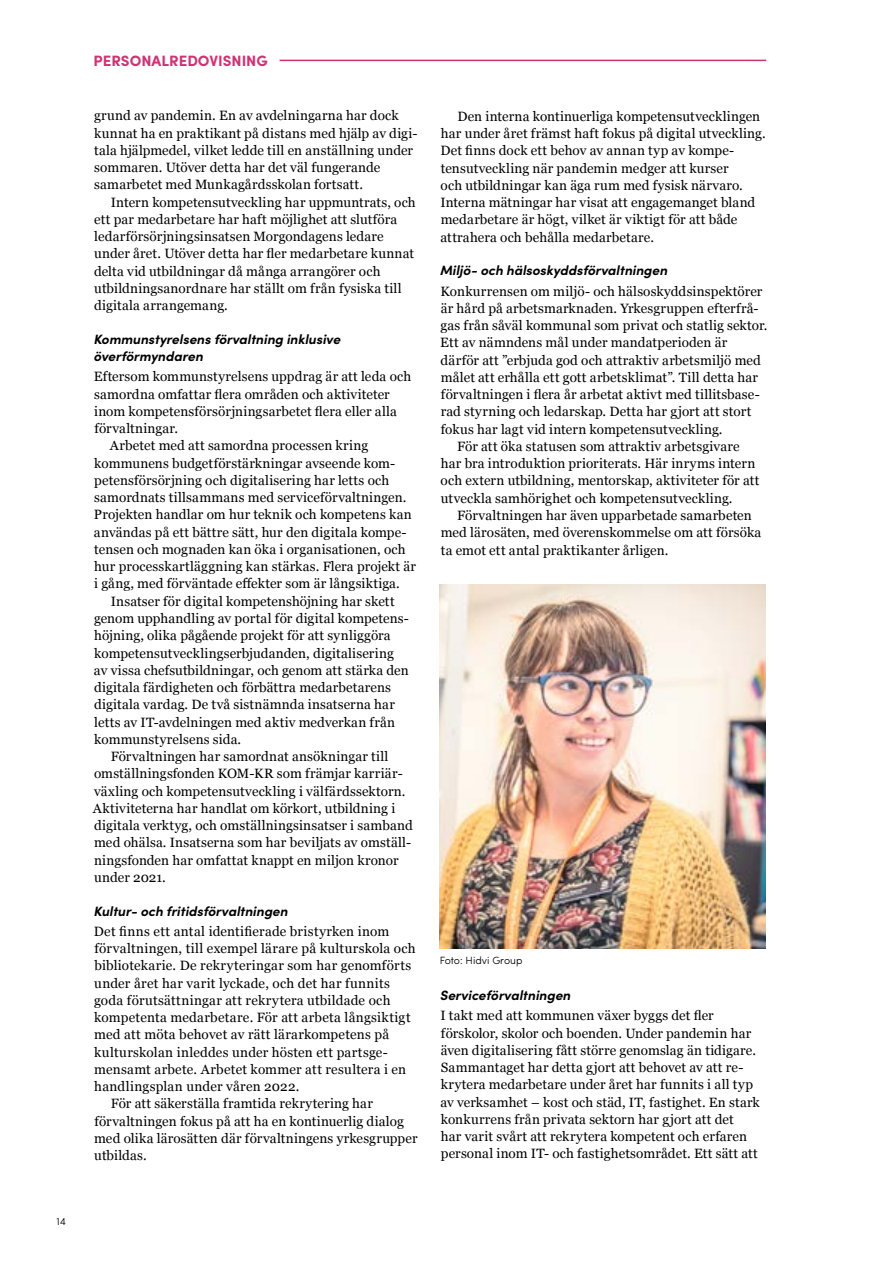
<style>
.page{position:relative;width:893px;height:1263px;background:#fff}
.page>*{position:absolute;margin:0;border:0;box-sizing:border-box;transform-origin:0 0}
.t1{font:700 15px "Sofia Pro";color:#d03375}
.t2{font:13.5px/17.2px "Georgia";letter-spacing:.01em;color:#000}
.t3{font:italic 700 13.5px/17.2px "Sofia Pro";color:#000}
.t4{font:300 10.5px "Sofia Pro";color:#000}
</style>
<div class="page">
<hr style="left:280px;top:60px;width:486px;height:1px;background:#d03375">
<img style="left:440px;top:584px;width:326px;height:365px">
<p class="t4" style="left:56px;top:1213px;width:11px">14</p>
<p class="t1" style="left:94px;top:49px;width:176px">PERSONALREDOVISNING</p>
<p class="t2" style="left:94px;top:107px;width:325px">grund av pandemin. En av avdelningarna har dock kunnat ha en praktikant på distans med hjälp av digi&shy;tala hjälpmedel, vilket ledde till en anställning under sommaren. Utöver detta har det väl fungerande samarbetet med Munkagårdsskolan fortsatt.</p>
<p class="t2" style="left:94px;top:193px;width:323px;text-indent:17px">Intern kompetensutveckling har uppmuntrats, och ett par medarbetare har haft möjlighet att slutföra ledarförsörjningsinsatsen Morgondagens ledare under året. Utöver detta har fler medarbetare kunnat delta vid utbildningar då många arrangörer och utbildningsanordnare har ställt om från fysiska till digitala arrangemang.</p>
<p class="t3" style="left:93px;top:329px;width:249px">Kommunstyrelsens förvaltning inklusive överförmyndaren</p>
<p class="t2" style="left:94px;top:368px;width:319px">Eftersom kommunstyrelsens uppdrag är att leda och</p>
<p class="t2" style="left:94px;top:385px;width:297px">samordna omfattar flera områden och aktiviteter</p>
<p class="t2" style="left:94px;top:402px;width:304px">inom kompetensförsörjningsarbetet flera eller alla</p>
<p class="t2" style="left:94px;top:419px;width:85px">förvaltningar.</p>
<p class="t2" style="left:110px;top:437px;width:260px">Arbetet med att samordna processen kring</p>
<p class="t2" style="left:94px;top:454px;width:302px">kommunens budgetförstärkningar avseende kom-</p>
<p class="t2" style="left:94px;top:471px;width:296px">petensförsörjning och digitalisering har letts och</p>
<p class="t2" style="left:94px;top:488px;width:314px">samordnats tillsammans med serviceförvaltningen.</p>
<p class="t2" style="left:94px;top:506px;width:319px">Projekten handlar om hur teknik och kompetens kan</p>
<p class="t2" style="left:94px;top:523px;width:314px">användas på ett bättre sätt, hur den digitala kompe-</p>
<p class="t2" style="left:94px;top:540px;width:313px">tensen och mognaden kan öka i organisationen, och</p>
<p class="t2" style="left:94px;top:557px;width:323px">hur processkartläggning kan stärkas. Flera projekt är</p>
<p class="t2" style="left:94px;top:575px;width:307px">i gång, med förväntade effekter som är långsiktiga.</p>
<p class="t2" style="left:111px;top:592px;width:285px">Insatser för digital kompetenshöjning har skett</p>
<p class="t2" style="left:94px;top:609px;width:316px">genom upphandling av portal för digital kompetens-</p>
<p class="t2" style="left:94px;top:626px;width:298px">höjning, olika pågående projekt för att synliggöra</p>
<p class="t2" style="left:94px;top:644px;width:301px">kompetensutvecklingserbjudanden, digitalisering</p>
<p class="t2" style="left:94px;top:661px;width:316px">av vissa chefsutbildningar, och genom att stärka den</p>
<p class="t2" style="left:94px;top:678px;width:299px">digitala färdigheten och förbättra medarbetarens</p>
<p class="t2" style="left:94px;top:695px;width:302px">digitala vardag. De två sistnämnda insatserna har</p>
<p class="t2" style="left:94px;top:713px;width:302px">letts av IT-avdelningen med aktiv medverkan från</p>
<p class="t2" style="left:94px;top:730px;width:149px">kommunstyrelsens sida.</p>
<p class="t2" style="left:111px;top:747px;width:279px">Förvaltningen har samordnat ansökningar till</p>
<p class="t2" style="left:94px;top:764px;width:310px">omställningsfonden KOM-KR som främjar karriär-</p>
<p class="t2" style="left:94px;top:782px;width:313px">växling och kompetensutveckling i välfärdssektorn.</p>
<p class="t2" style="left:93px;top:799px;width:304px">Aktiviteterna har handlat om körkort, utbildning i</p>
<p class="t2" style="left:94px;top:816px;width:320px">digitala verktyg, och omställningsinsatser i samband</p>
<p class="t2" style="left:94px;top:833px;width:319px">med ohälsa. Insatserna som har beviljats av omställ-</p>
<p class="t2" style="left:94px;top:851px;width:306px">ningsfonden har omfattat knappt en miljon kronor</p>
<p class="t2" style="left:94px;top:868px;width:73px">under 2021.</p>
<p class="t3" style="left:93px;top:901px;width:196px">Kultur- och fritidsförvaltningen</p>
<p class="t2" style="left:94px;top:922px;width:297px">Det finns ett antal identifierade bristyrken inom</p>
<p class="t2" style="left:94px;top:939px;width:323px">förvaltningen, till exempel lärare på kulturskola och</p>
<p class="t2" style="left:94px;top:956px;width:318px">bibliotekarie. De rekryteringar som har genomförts</p>
<p class="t2" style="left:94px;top:974px;width:297px">under året har varit lyckade, och det har funnits</p>
<p class="t2" style="left:94px;top:991px;width:298px">goda förutsättningar att rekrytera utbildade och</p>
<p class="t2" style="left:94px;top:1008px;width:318px">kompetenta medarbetare. För att arbeta långsiktigt</p>
<p class="t2" style="left:94px;top:1025px;width:297px">med att möta behovet av rätt lärarkompetens på</p>
<p class="t2" style="left:94px;top:1043px;width:295px">kulturskolan inleddes under hösten ett partsge-</p>
<p class="t2" style="left:94px;top:1060px;width:313px">mensamt arbete. Arbetet kommer att resultera i en</p>
<p class="t2" style="left:94px;top:1077px;width:207px">handlingsplan under våren 2022.</p>
<p class="t2" style="left:111px;top:1094px;width:264px">För att säkerställa framtida rekrytering har</p>
<p class="t2" style="left:94px;top:1112px;width:311px">förvaltningen fokus på att ha en kontinuerlig dialog</p>
<p class="t2" style="left:94px;top:1129px;width:325px">med olika lärosätten där förvaltningens yrkesgrupper</p>
<p class="t2" style="left:94px;top:1146px;width:54px">utbildas.</p>
<p class="t2" style="left:440px;top:107px;width:327px;text-indent:17px">Den interna kontinuerliga kompetensutvecklingen har under året främst haft fokus på digital utveckling.<br>Det finns dock ett behov av annan typ av kompe&shy;tensutveckling när pandemin medger att kurser<br>och utbildningar kan äga rum med fysisk närvaro.<br>Interna mätningar har visat att engagemanget bland medarbetare är högt, vilket är viktigt för att både attrahera och behålla medarbetare.</p>
<p class="t3" style="left:440px;top:261px;width:229px">Miljö- och hälsoskyddsförvaltningen</p>
<p class="t2" style="left:440px;top:282px;width:323px">Konkurrensen om miljö- och hälsoskyddsinspektörer</p>
<p class="t2" style="left:441px;top:299px;width:319px">är hård på arbetsmarknaden. Yrkesgruppen efterfrå-</p>
<p class="t2" style="left:441px;top:316px;width:329px">gas från såväl kommunal som privat och statlig sektor.</p>
<p class="t2" style="left:440px;top:334px;width:289px">Ett av nämndens mål under mandatperioden är</p>
<p class="t2" style="left:441px;top:351px;width:322px">därför att ”erbjuda god och attraktiv arbetsmiljö med</p>
<p class="t2" style="left:441px;top:368px;width:319px">målet att erhålla ett gott arbetsklimat”. Till detta har</p>
<p class="t2" style="left:441px;top:385px;width:320px">förvaltningen i flera år arbetat aktivt med tillitsbase-</p>
<p class="t2" style="left:441px;top:403px;width:312px">rad styrning och ledarskap. Detta har gjort att stort</p>
<p class="t2" style="left:441px;top:420px;width:283px">fokus har lagt vid intern kompetensutveckling.</p>
<p class="t2" style="left:457px;top:437px;width:284px">För att öka statusen som attraktiv arbetsgivare</p>
<p class="t2" style="left:441px;top:454px;width:316px">har bra introduktion prioriterats. Här inryms intern</p>
<p class="t2" style="left:441px;top:472px;width:320px">och extern utbildning, mentorskap, aktiviteter för att</p>
<p class="t2" style="left:441px;top:489px;width:293px">utveckla samhörighet och kompetensutveckling.</p>
<p class="t2" style="left:457px;top:506px;width:296px">Förvaltningen har även upparbetade samarbeten</p>
<p class="t2" style="left:441px;top:523px;width:322px">med lärosäten, med överenskommelse om att försöka</p>
<p class="t2" style="left:441px;top:541px;width:229px">ta emot ett antal praktikanter årligen.</p>
<p class="t4" style="left:440px;top:953px;width:84px">Foto: Hidvi Group</p>
<p class="t3" style="left:440px;top:986px;width:132px">Serviceförvaltningen</p>
<p class="t2" style="left:440px;top:1006px;width:321px">I takt med att kommunen växer byggs det fler förskolor, skolor och boenden. Under pandemin har även digitalisering fått större genomslag än tidigare.<br>Sammantaget har detta gjort att behovet av att re&shy;krytera medarbetare under året har funnits i all typ av verksamhet – kost och städ, IT, fastighet. En stark konkurrens från privata sektorn har gjort att det<br>har varit svårt att rekrytera kompetent och erfaren personal inom IT- och fastighetsområdet. Ett sätt att</p>
</div>
